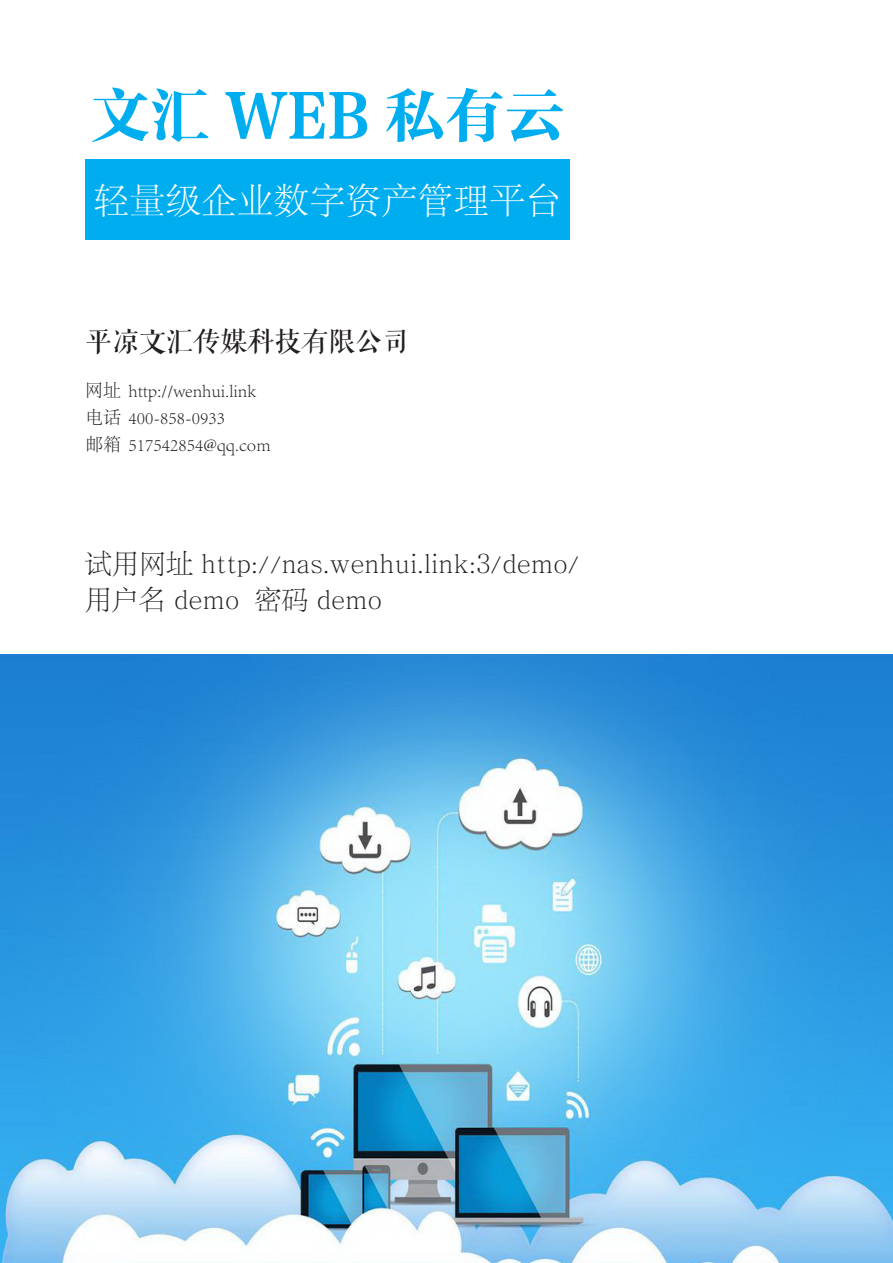
<style>
.page{position:relative;width:893px;height:1263px;background:#fff}
.page>*{position:absolute;margin:0;border:0;box-sizing:border-box;transform-origin:0 0}
.t1{font:60px "FZCYSK GBK1 0";color:#00aeef}
.t2{font:300 36px "Adobe Song Std";color:#fff}
.t3{font:27px "FZLTSK GBK1 0";color:#231f20}
.t4{font:27px "FZQKBYSJW GB1 0";color:#231f20}
.t5{font:300 18px "Adobe Song Std";color:#231f20}
</style>
<div class="page">
<div style="left:85px;top:160px;width:485px;height:80px;background:#00aeef"></div>
<img style="left:0;top:655px;width:893px;height:608px">
<p class="t1" style="left:90px;top:83px;width:476px">文汇 WEB 私有云</p>
<p class="t2" style="left:93px;top:181px;width:469px">轻量级企业数字资产管理平台</p>
<p class="t4" style="left:85px;top:327px;width:325px">平凉文汇传媒科技有限公司</p>
<p class="t5" style="left:85px;top:381px;width:173px">网址 http://wenhui.link</p>
<p class="t5" style="left:85px;top:408px;width:142px">电话 400-858-0933</p>
<p class="t5" style="left:85px;top:435px;width:187px">邮箱 517542854@qq.com</p>
<p class="t3" style="left:85px;top:549px;width:496px">试用网址 http://nas.wenhui.link:3/demo/</p>
<p class="t3" style="left:85px;top:585px;width:298px">用户名 demo 密码 demo</p>
</div>
